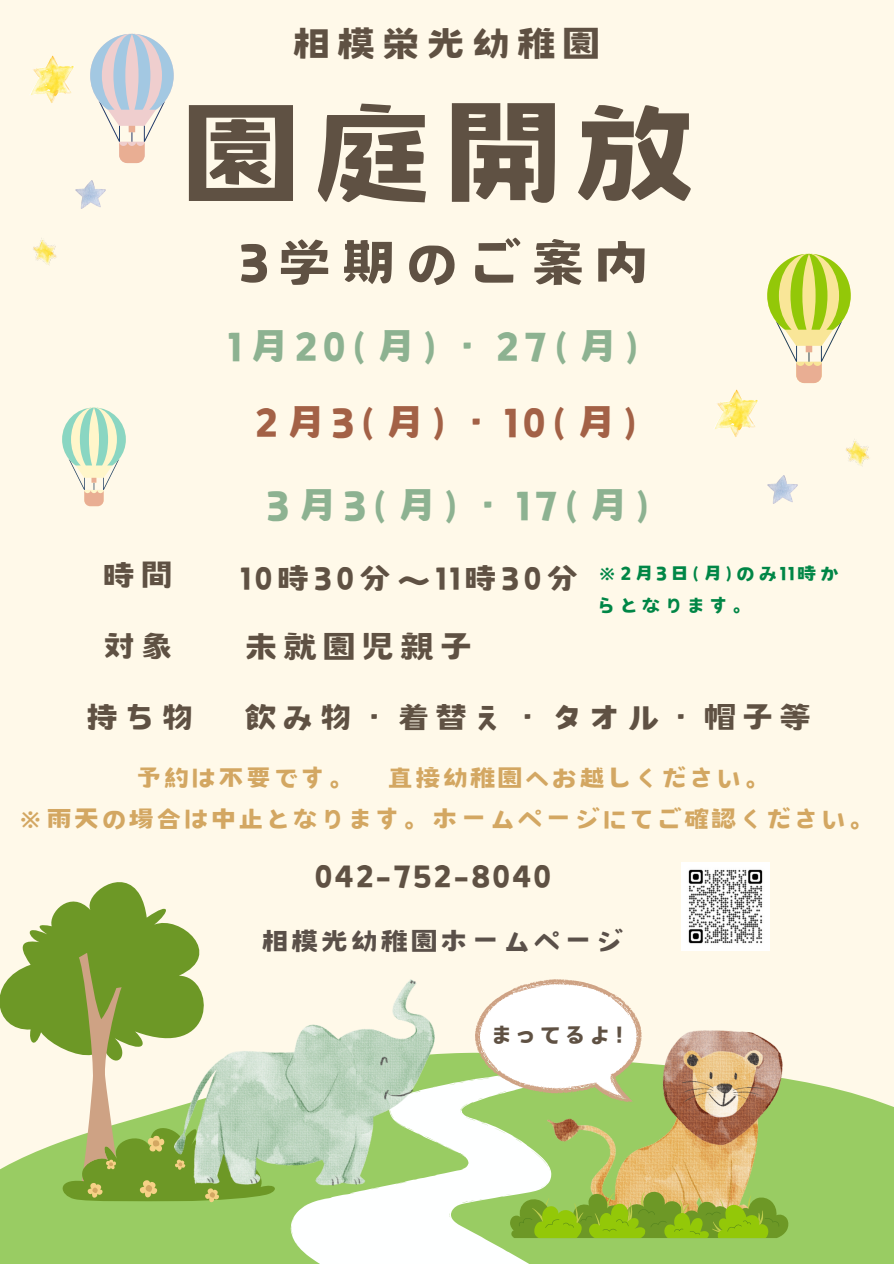
<style>
.page{position:relative;width:894px;height:1264px;background:#fff}
.page>*{position:absolute;margin:0;border:0;box-sizing:border-box;transform-origin:0 0}
.t1{font:139.5px "Canva Sweet Heart JP";color:#5f5143}
.t2{font:63.3px "Canva Sweet Heart JP";letter-spacing:.1em;color:#5f5143}
.t3{font:48.3px "Canva Sweet Heart JP";letter-spacing:.1em;color:#8db291}
.t4{font:48.3px "Canva Sweet Heart JP";color:#a36146}
.t5{font:45px "Canva Sweet Heart JP";letter-spacing:.1em;color:#5f5143}
.t6{font:39px "Canva Sweet Heart JP";letter-spacing:.1em;color:#5f5143}
.t7{font:37.5px "Canva Sweet Heart JP";letter-spacing:.1em;color:#5f5143}
.t8{font:37.5px "Canva Sweet Heart JP";letter-spacing:.04em;color:#5f5143}
.t9{font:31.8px "Canva Sweet Heart JP";letter-spacing:.04em;color:#5a5049}
.t10{font:29.7px/41.7px "Canva Sweet Heart JP";letter-spacing:.02em;color:#d3a762;text-align:center}
.t11{font:27px "Canva Sweet Heart JP";color:#5f5143}
.t12{font:22.5px/31.5px "Canva Sweet Heart JP";letter-spacing:.1em;color:#008646}
</style>
<div class="page">
<div style="left:0;top:0;width:893px;height:1263px;background:#fff9e9"></div>
<svg style="left:0;top:1052px;width:893px;height:211px;background:#a2d06f"></svg>
<svg style="left:292px;top:1070px;width:302px;height:193px;background:#dec"></svg>
<img style="left:547px;top:1030px;width:235px;height:160px">
<svg style="left:0;top:882px;width:279px;height:320px"></svg>
<svg style="left:79px;top:952px;width:172px;height:252px"></svg>
<svg style="left:509px;top:1190px;width:279px;height:47px;background:#92b533"></svg>
<svg style="left:767px;top:254px;width:83px;height:129px"></svg>
<svg style="left:90px;top:34px;width:83px;height:129px"></svg>
<svg style="left:62px;top:407px;width:64px;height:99px"></svg>
<img style="left:30px;top:55px;width:44px;height:48px">
<img style="left:714px;top:389px;width:44px;height:48px">
<img style="left:33px;top:238px;width:24px;height:27px">
<img style="left:845px;top:439px;width:25px;height:27px">
<img style="left:75px;top:181px;width:31px;height:28px">
<img style="left:767px;top:475px;width:30px;height:28px">
<img style="left:174px;top:979px;width:260px;height:205px">
<svg style="left:474px;top:979px;width:167px;height:123px;background:#eeefde"></svg>
<img style="left:681px;top:862px;width:88px;height:88px">
<h4 class="t5" style="left:290px;top:23px;width:312px">相模栄光幼稚園</h4>
<h4 class="t1" style="left:178px;top:90px;width:520px">園庭開放</h4>
<h3 class="t2" style="left:238px;top:233px;width:412px">3学期のご案内</h3>
<h4 class="t3" style="left:228px;top:324px;width:413px">1月20(月)・27(月)</h4>
<p class="t4" style="left:255px;top:400px;width:385px">2月3(月)・10(月)</p>
<p class="t7" style="left:102px;top:557px;width:73px">時間</p>
<p class="t7" style="left:102px;top:628px;width:73px">対象</p>
<h4 class="t3" style="left:266px;top:483px;width:386px">3月3(月)・17(月)</h4>
<p class="t7" style="left:241px;top:561px;width:340px">10時30分〜11時30分</p>
<h4 class="t6" style="left:243px;top:628px;width:232px">未就園児親子</h4>
<p class="t12" style="left:596px;top:557px;width:245px">※2月3日(月)のみ11時からとなります。</p>
<h4 class="t7" style="left:243px;top:700px;width:570px">飲み物・着替え・タオル・帽子等</h4>
<h5 class="t10" style="left:16px;top:756px;width:862px">予約は不要です。 直接幼稚園へお越しください。<br>※雨天の場合は中止となります。ホームページにてご確認ください。</h5>
<h4 class="t8" style="left:314px;top:859px;width:238px">042-752-8040</h4>
<p class="t9" style="left:260px;top:926px;width:365px">相模光幼稚園ホームページ</p>
<h3 class="t7" style="left:85px;top:700px;width:110px">持ち物</h3>
<p class="t11" style="left:489px;top:1022px;width:150px">まってるよ！</p>
</div>
